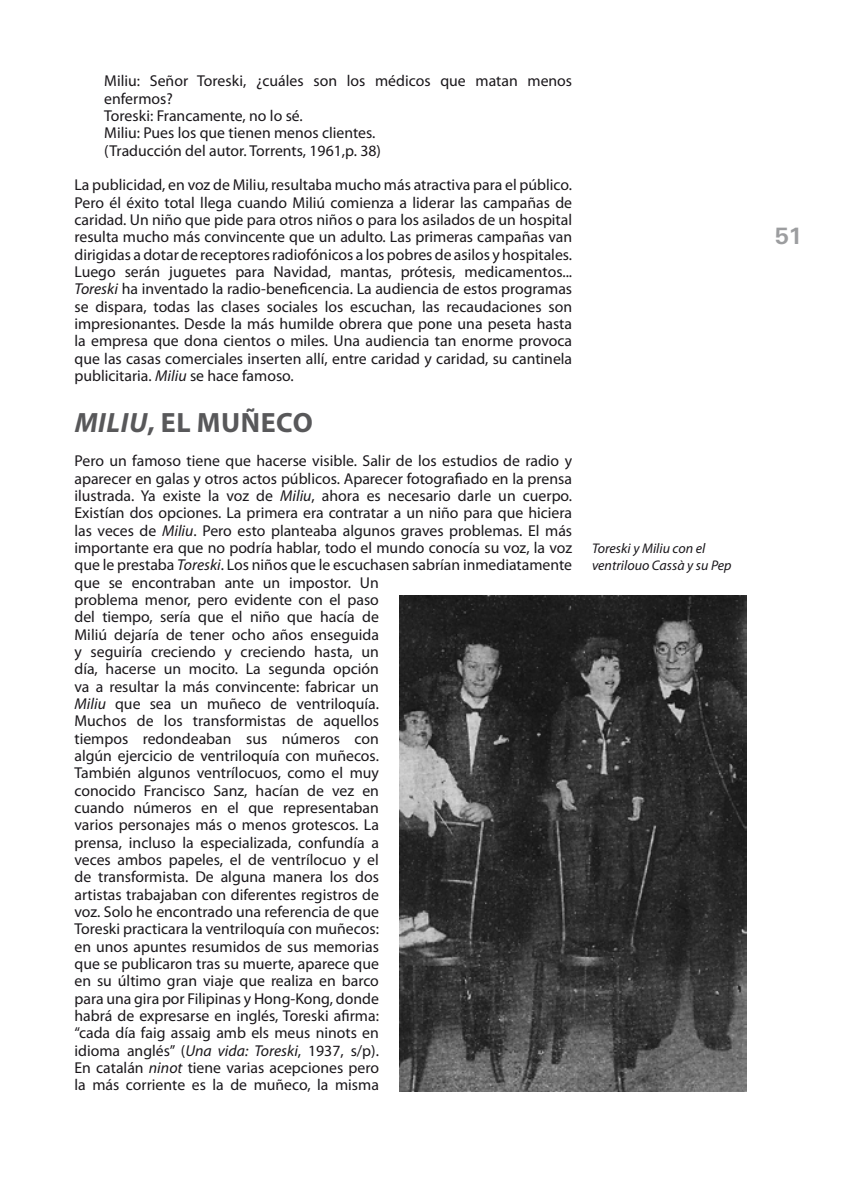
<style>
.page{position:relative;width:844px;height:1191px;background:#fff}
.page>*{position:absolute;margin:0;border:0;box-sizing:border-box;transform-origin:0 0}
.subtitulo{font:700 28px "Myriad Pro";letter-spacing:.02em;color:#58585a}
.t1{font:24.5px "U65";color:#9c9d9f}
.t2{font:15.75px/17.3px "Myriad Pro";color:#1a171b}
.pies{font:italic 14px "Myriad Pro";color:#1a171b}
.s1{font-style:italic}
</style>
<div class="page">
<img style="left:399px;top:595px;width:346px;height:496px">
<p class="t2" style="left:104px;top:72px;width:469px">Miliu: Señor Toreski, ¿cuáles son los médicos que matan menos enfermos?</p>
<p class="t2" style="left:104px;top:107px;width:200px">Toreski: Francamente, no lo sé.</p>
<p class="t2" style="left:104px;top:124px;width:273px">Miliu: Pues los que tienen menos clientes.</p>
<p class="t2" style="left:104px;top:141px;width:278px">(Traducción del autor. Torrents, 1961,p. 38)</p>
<p class="t2" style="left:74px;top:176px;width:499px;text-align:justify">La publicidad, en voz de Miliu, resultaba mucho más atractiva para el público.<br>Pero él éxito total llega cuando Miliú comienza a liderar las campañas de caridad. Un niño que pide para otros niños o para los asilados de un hospital resulta mucho más convincente que un adulto. Las primeras campañas van dirigidas a dotar de receptores radiofónicos a los pobres de asilos y hospitales.<br>Luego serán juguetes para Navidad, mantas, prótesis, medicamentos...<br><span class="s1">Toreski</span> ha inventado la radio-beneficencia. La audiencia de estos programas se dispara, todas las clases sociales los escuchan, las recaudaciones son impresionantes. Desde la más humilde obrera que pone una peseta hasta la empresa que dona cientos o miles. Una audiencia tan enorme provoca que las casas comerciales inserten allí, entre caridad y caridad, su cantinela publicitaria. <span class="s1">Miliu</span> se hace famoso.</p>
<p class="subtitulo" style="left:75px;top:404px;width:239px"><span class="s1">Miliu</span>, EL MUÑECO</p>
<p class="t2" style="left:74px;top:452px;width:499px">Pero un famoso tiene que hacerse visible. Salir de los estudios de radio y aparecer en galas y otros actos públicos. Aparecer fotografiado en la prensa ilustrada. Ya existe la voz de <span class="s1">Miliu</span>, ahora es necesario darle un cuerpo.<br>Existían dos opciones. La primera era contratar a un niño para que hiciera las veces de <span class="s1">Miliu</span>. Pero esto planteaba algunos graves problemas. El más importante era que no podría hablar, todo el mundo conocía su voz, la voz que le prestaba <span class="s1">Toreski</span>. Los niños que le escuchasen sabrían inmediatamente que se encontraban ante un impostor. Un<br>problema menor, pero evidente con el paso<br>del tiempo, sería que el niño que hacía de<br>Miliú dejaría de tener ocho años enseguida<br>y seguiría creciendo y creciendo hasta, un<br>día, hacerse un mocito. La segunda opción<br>va a resultar la más convincente: fabricar un<br><span class="s1">Miliu</span> que sea un muñeco de ventriloquía.<br>Muchos de los transformistas de aquellos<br>tiempos redondeaban sus números con<br>algún ejercicio de ventriloquía con muñecos.<br>También algunos ventrílocuos, como el muy<br>conocido Francisco Sanz, hacían de vez en<br>cuando números en el que representaban<br>varios personajes más o menos grotescos. La<br>prensa, incluso la especializada, confundía a<br>veces ambos papeles, el de ventrílocuo y el<br>de transformista. De alguna manera los dos<br>artistas trabajaban con diferentes registros de<br>voz. Solo he encontrado una referencia de que<br>Toreski practicara la ventriloquía con muñecos:<br>en unos apuntes resumidos de sus memorias<br>que se publicaron tras su muerte, aparece que<br>en su último gran viaje que realiza en barco<br>para una gira por Filipinas y Hong-Kong, donde<br>habrá de expresarse en inglés, Toreski afirma:<br>“cada día faig assaig amb els meus ninots en<br>idioma anglés” (<span class="s1">Una vida: Toreski</span>, 1937, s/p).<br>En catalán <span class="s1">ninot</span> tiene varias acepciones pero<br>la más corriente es la de muñeco, la misma</p>
<p class="pies" style="left:592px;top:539px;width:115px">Toreski y Miliu con el</p>
<p class="pies" style="left:592px;top:556px;width:141px">ventrilouo Cassà y su Pep</p>
<h2 class="t1" style="left:774px;top:219px;width:31px">51</h2>
</div>
